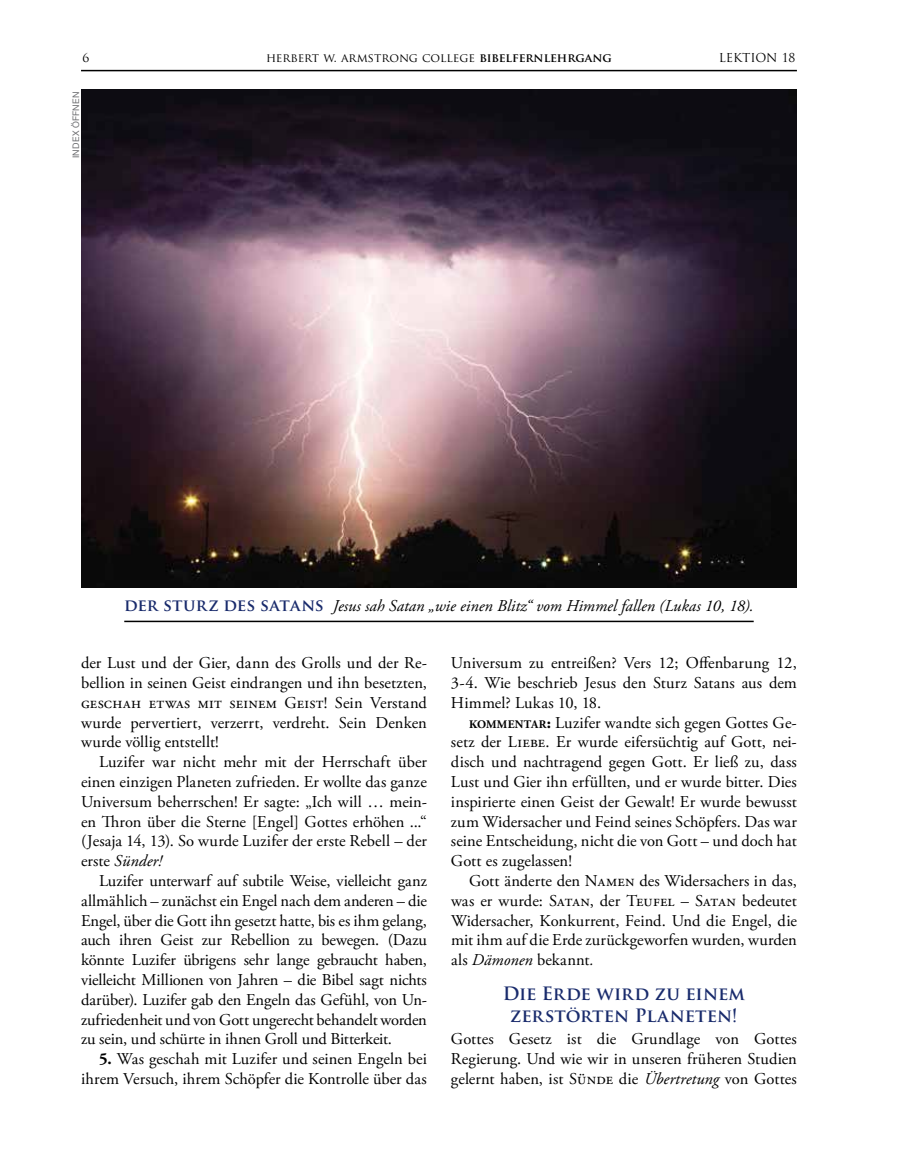
<style>
.page{position:relative;width:905px;height:1175px;background:#fff}
.page>*{position:absolute;margin:0;border:0;box-sizing:border-box;transform-origin:0 0}
.t1{font:700 18px/21.6px "Trajan Pro";color:#192b6c;text-align:center}
.t2{font:16.5px/19.8px "Adobe Garamond Pro";color:#000;text-align:justify}
.t3{font:italic 16.5px "Adobe Garamond Pro";letter-spacing:.005em;color:#000}
.t4{font:12px "Trajan Pro";color:#000}
.t5{font:9px "Helvetica Neue";letter-spacing:.025em;color:#6d6e71}
.s1{font-weight:700}
.s2{font-family:"Trajan Pro";font-weight:700;font-style:normal;color:#192b6c}
.s3{font-style:italic}
.s4{font-weight:700;font-size:11.55px}
</style>
<div class="page">
<hr style="left:81px;top:70px;width:715px;height:1px;background:#000">
<img style="left:81px;top:89px;width:715px;height:498px">
<hr style="left:124px;top:620px;width:629px;height:2px;background:#000">
<p class="t4" style="left:82px;top:50px;width:8px">6</p>
<p class="t4" style="left:266px;top:50px;width:347px">herbert w. armstrong college <span class="s1">bibelfernlehrgang</span></p>
<p class="t4" style="left:718px;top:50px;width:78px">LEKTION 18</p>
<p class="t5" style="left:70px;top:158px;width:68px;rotate:-90deg">INDEX ÖFFNEN</p>
<p class="t3" style="left:124px;top:596px;width:631px"><span class="s2">Der Sturz des Satans</span> Jesus sah Satan „wie einen Blitz“ vom Himmel fallen (Lukas 10, 18).</p>
<p class="t2" style="left:81px;top:653px;width:347px">der Lust und der Gier, dann des Grolls und der Re&shy;bellion in seinen Geist eindrangen und ihn besetzten, geschah etwas mit seinem Geist! Sein Verstand wurde pervertiert, verzerrt, verdreht. Sein Denken wurde völlig entstellt!</p>
<p class="t2" style="left:81px;top:752px;width:347px;text-indent:18px">Luzifer war nicht mehr mit der Herrschaft über einen einzigen Planeten zufrieden. Er wollte das ganze Universum beherrschen! Er sagte: „Ich will … mein&shy;en Thron über die Sterne [Engel] Gottes erhöhen ...“ (Jesaja 14, 13). So wurde Luzifer der erste Rebell – der erste <span class="s3">Sünder!</span></p>
<p class="t2" style="left:81px;top:871px;width:347px;text-indent:18px">Luzifer unterwarf auf subtile Weise, vielleicht ganz allmählich – zunächst ein Engel nach dem anderen – die Engel, über die Gott ihn gesetzt hatte, bis es ihm gelang, auch ihren Geist zur Rebellion zu bewegen. (Dazu könnte Luzifer übrigens sehr lange gebraucht haben, vielleicht Millionen von Jahren – die Bibel sagt nichts darüber). Luzifer gab den Engeln das Gefühl, von Un&shy;zufriedenheit und von Gott ungerecht behandelt worden zu sein, und schürte in ihnen Groll und Bitterkeit.</p>
<p class="t2" style="left:81px;top:1049px;width:347px;text-align:right"><span class="s1">5.</span> Was geschah mit Luzifer und seinen Engeln bei ihrem Versuch, ihrem Schöpfer die Kontrolle über das</p>
<p class="t2" style="left:451px;top:653px;width:347px">Universum zu entreißen? Vers 12; Offenbarung 12, 3-4. Wie beschrieb Jesus den Sturz Satans aus dem Himmel? Lukas 10, 18.</p>
<p class="t2" style="left:451px;top:713px;width:347px;text-indent:18px"><span class="s4">KOMMENTAR</span><span class="s1">:</span> Luzifer wandte sich gegen Gottes Ge&shy;setz der Liebe. Er wurde eifersüchtig auf Gott, nei&shy;disch und nachtragend gegen Gott. Er ließ zu, dass Lust und Gier ihn erfüllten, und er wurde bitter. Dies inspirierte einen Geist der Gewalt! Er wurde bewusst zum Widersacher und Feind seines Schöpfers. Das war seine Entscheidung, nicht die von Gott – und doch hat Gott es zugelassen!</p>
<p class="t2" style="left:451px;top:871px;width:347px;text-indent:18px">Gott änderte den Namen des Widersachers in das, was er wurde: Satan, der Teufel – Satan bedeutet Widersacher, Konkurrent, Feind. Und die Engel, die mit ihm auf die Erde zurückgeworfen wurden, wurden als <span class="s3">Dämonen</span> bekannt<span class="s3">.</span></p>
<p class="t1" style="left:502px;top:983px;width:244px">Die Erde wird zu einem zerstörten Planeten!</p>
<p class="t2" style="left:451px;top:1029px;width:347px">Gottes Gesetz ist die Grundlage von Gottes Regierung. Und wie wir in unseren früheren Studien gelernt haben, ist Sünde die <span class="s3">Übertretung</span> von Gottes</p>
</div>
